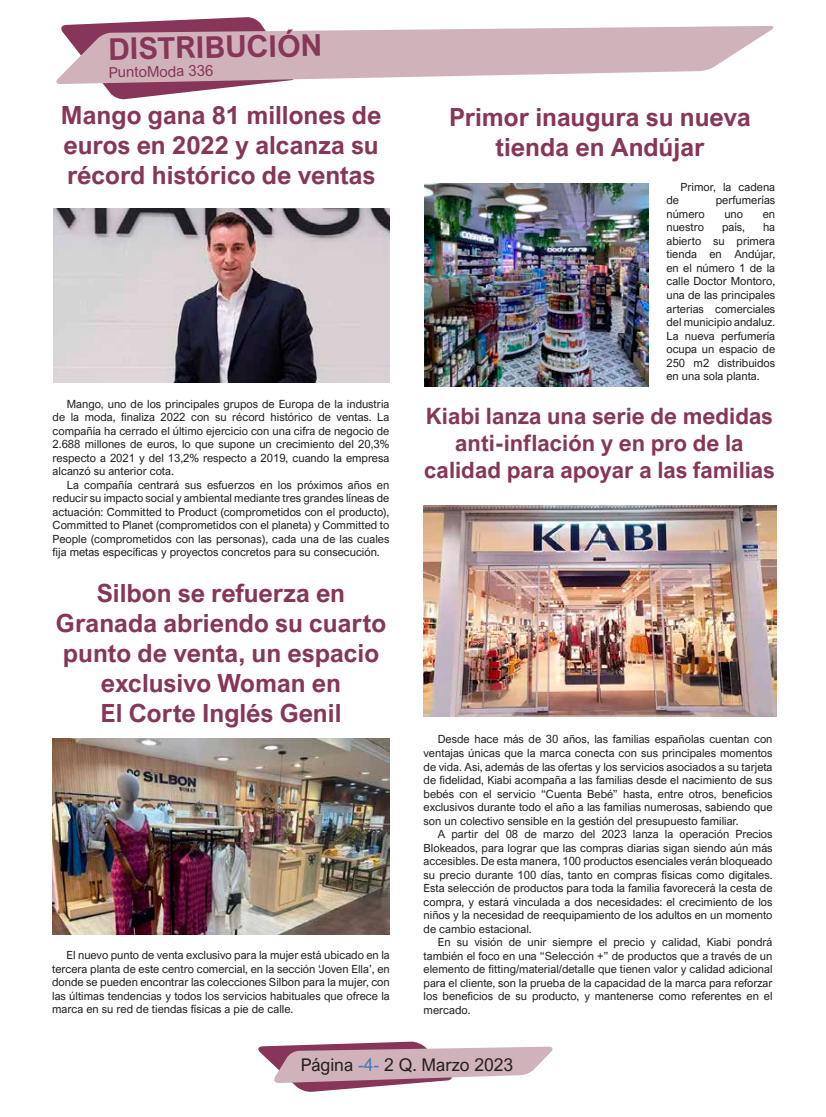
<style>
.page{position:relative;width:826px;height:1117px;background:#fff}
.page>*{position:absolute;margin:0;border:0;box-sizing:border-box;transform-origin:0 0}
.t1{font:700 30px "Arial Nova";color:#873659}
.t2{font:700 25px/30px "Arial Nova";color:#873659;text-align:center}
.t3{font:700 22.5px/27px "Arial Nova";color:#873659;text-align:center}
.t4{font:17.5px "Arial Nova";color:#231f20}
.t5{font:15px "Arial Nova";color:#873659}
.t6{font:11.25px/13.5px "Arial Nova";color:#231f20;text-align:justify}
.s1{color:#4978bd}
</style>
<div class="page">
<svg style="left:258px;top:1041px;width:295px;height:50px"></svg>
<svg style="left:63px;top:17px;width:200px;height:83px"></svg>
<svg style="left:56px;top:26px;width:718px;height:58px;fill:#d0b3ba"></svg>
<img style="left:53px;top:208px;width:337px;height:174px">
<img style="left:424px;top:183px;width:224px;height:204px">
<img style="left:52px;top:738px;width:338px;height:196px">
<img style="left:423px;top:505px;width:353px;height:210px">
<h1 class="t1" style="left:108px;top:31px;width:215px;rotate:-1deg">DISTRIBUCIÓN</h1>
<h3 class="t5" style="left:108px;top:64px;width:106px;rotate:-1deg">PuntoModa 336</h3>
<h2 class="t2" style="left:61px;top:100px;width:322px;text-align:justify">Mango gana 81 millones de euros en 2022 y alcanza su récord histórico de ventas</h2>
<h2 class="t2" style="left:449px;top:102px;width:303px">Primor inaugura su nueva tienda en Andújar</h2>
<p class="t6" style="left:680px;top:180px;width:96px">Primor, la cadena</p>
<p class="t6" style="left:53px;top:397px;width:338px;text-indent:14px">Mango, uno de los principales grupos de Europa de la industria de la moda, finaliza 2022 con su récord histórico de ventas. La compañía ha cerrado el último ejercicio con una cifra de negocio de 2.688 millones de euros, lo que supone un crecimiento del 20,3% respecto a 2021 y del 13,2% respecto a 2019, cuando la empresa alcanzó su anterior cota.</p>
<p class="t6" style="left:53px;top:478px;width:338px;text-indent:14px">La compañía centrará sus esfuerzos en los próximos años en reducir su impacto social y ambiental mediante tres grandes líneas de actuación: Committed to Product (comprometidos con el producto), Committed to Planet (comprometidos con el planeta) y Committed to People (comprometidos con las personas), cada una de las cuales fija metas específicas y proyectos concretos para su consecución.</p>
<h2 class="t2" style="left:56px;top:578px;width:332px">Silbon se refuerza en<br>Granada abriendo su cuarto punto de venta, un espacio exclusivo Woman en<br>El Corte Inglés Genil</h2>
<p class="t6" style="left:52px;top:948px;width:339px;text-indent:14px">El nuevo punto de venta exclusivo para la mujer está ubicado en la tercera planta de este centro comercial, en la sección ‘Joven Ella’, en donde se pueden encontrar las colecciones Silbon para la mujer, con las últimas tendencias y todos los servicios habituales que ofrece la marca en su red de tiendas físicas a pie de calle.</p>
<p class="t6" style="left:666px;top:194px;width:14px">de</p>
<p class="t6" style="left:715px;top:194px;width:61px">perfumerías</p>
<p class="t6" style="left:666px;top:207px;width:40px">número</p>
<p class="t6" style="left:724px;top:207px;width:20px">uno</p>
<p class="t6" style="left:762px;top:207px;width:14px">en</p>
<p class="t6" style="left:666px;top:221px;width:39px">nuestro</p>
<p class="t6" style="left:722px;top:221px;width:25px">país,</p>
<p class="t6" style="left:666px;top:221px;width:110px;text-indent:97px">ha abierto su primera tienda en Andújar, en el número 1 de la calle Doctor Montoro, una de las principales arterias comerciales del municipio andaluz.<br>La nueva perfumería ocupa un espacio de 250 m2 distribuidos en una sola planta.</p>
<h3 class="t3" style="left:424px;top:402px;width:352px">Kiabi lanza una serie de medidas anti-inflación y en pro de la calidad para apoyar a las familias</h3>
<p class="t6" style="left:423px;top:732px;width:350px;text-indent:14px">Desde hace más de 30 años, las familias españolas cuentan con ventajas únicas que la marca conecta con sus principales momentos de vida. Asi, además de las ofertas y los servicios asociados a su tarjeta de fidelidad, Kiabi acompaña a las familias desde el nacimiento de sus bebés con el servicio “Cuenta Bebé” hasta, entre otros, beneficios exclusivos durante todo el año a las familias numerosas, sabiendo que son un colectivo sensible en la gestión del presupuesto familiar.</p>
<p class="t6" style="left:423px;top:827px;width:350px;text-indent:14px">A partir del 08 de marzo del 2023 lanza la operación Precios Blokeados, para lograr que las compras diarias sigan siendo aún más accesibles. De esta manera, 100 productos esenciales verán bloqueado su precio durante 100 días, tanto en compras físicas como digitales.<br>Esta selección de productos para toda la familia favorecerá la cesta de compra, y estará vinculada a dos necesidades: el crecimiento de los niños y la necesidad de reequipamiento de los adultos en un momento de cambio estacional.</p>
<p class="t6" style="left:423px;top:935px;width:350px;text-indent:14px">En su visión de unir siempre el precio y calidad, Kiabi pondrá también el foco en una “Selección +” de productos que a través de un elemento de fitting/material/detalle que tienen valor y calidad adicional para el cliente, son la prueba de la capacidad de la marca para reforzar los beneficios de su producto, y mantenerse como referentes en el mercado.</p>
<h3 class="t4" style="left:301px;top:1054px;width:214px">Página <span class="s1">-4-</span> 2 Q. Marzo 2023</h3>
</div>
